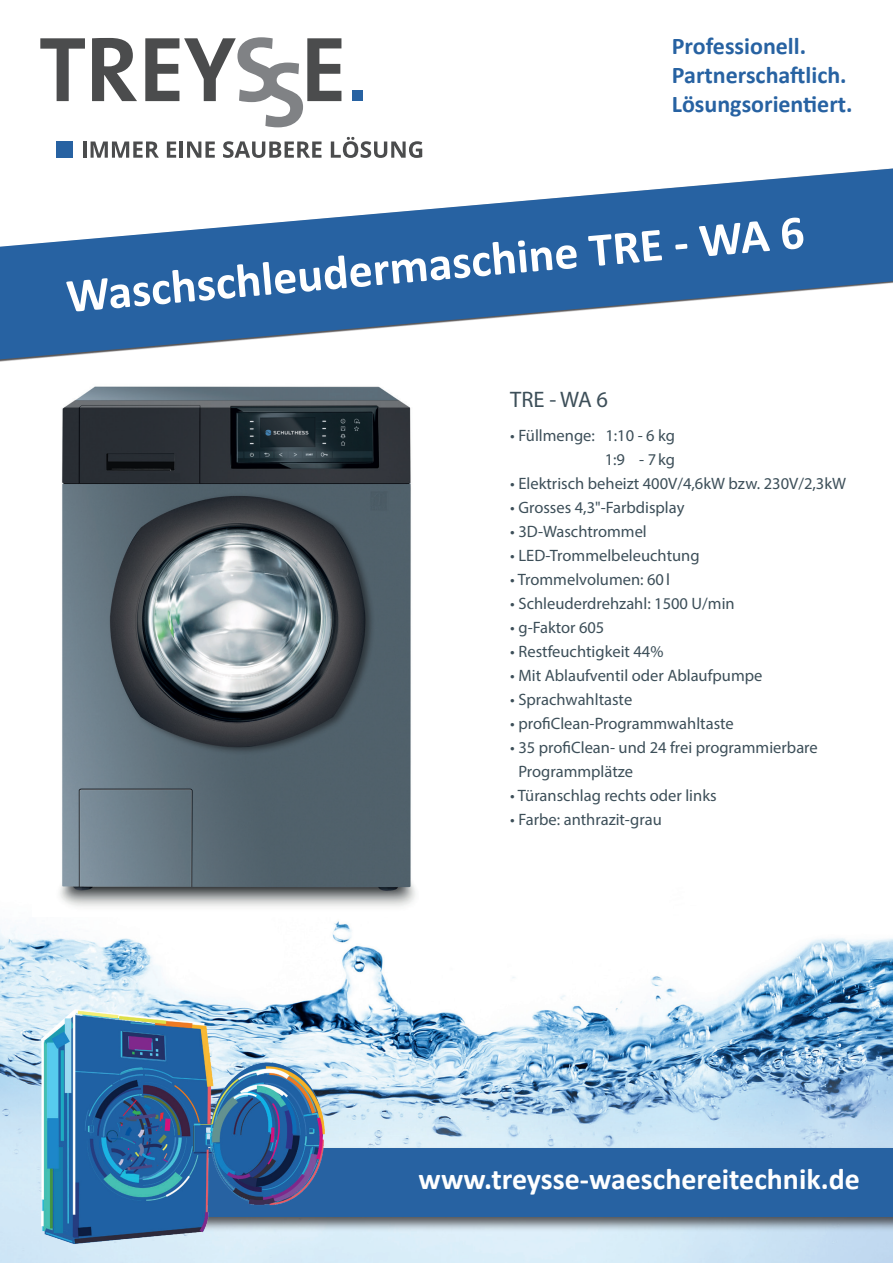
<style>
.page{position:relative;width:893px;height:1263px;background:#fff}
.page>*{position:absolute;margin:0;border:0;box-sizing:border-box;transform-origin:0 0}
.t1{font:700 48px "Calibri";color:#fff}
.t2{font:700 30px "Calibri";color:#fff}
.t3{font:700 24px/28.8px "Calibri";color:#2762a2}
.t4{font:22.5px "Myriad Pro";color:#3d4f59}
.t5{font:16.5px/24px "Myriad Pro";color:#3d4f59;text-align:right}
</style>
<div class="page">
<svg style="left:0;top:169px;width:893px;height:190px;fill:#2762a2"></svg>
<div style="left:57px;top:141px;width:16px;height:17px;background:#2762a2"></div>
<div style="left:352px;top:91px;width:10px;height:10px;background:#2762a2"></div>
<svg style="left:40px;top:38px;width:45px;height:63px"></svg>
<svg style="left:92px;top:38px;width:45px;height:63px"></svg>
<svg style="left:145px;top:37px;width:196px;height:90px"></svg>
<hr style="left:83px;top:141px;width:3px;height:17px;background:#4b4c4d">
<svg style="left:91px;top:141px;width:68px;height:17px"></svg>
<svg style="left:167px;top:141px;width:9px;height:17px"></svg>
<hr style="left:180px;top:141px;width:3px;height:17px;background:#4b4c4d">
<svg style="left:187px;top:141px;width:28px;height:17px"></svg>
<svg style="left:223px;top:141px;width:99px;height:17px"></svg>
<svg style="left:331px;top:137px;width:91px;height:21px"></svg>
<img style="left:0;top:921px;width:893px;height:342px">
<div style="left:77px;top:1146px;width:816px;height:86px;background:#231f20;opacity:.75"></div>
<div style="left:79px;top:1148px;width:814px;height:68px;background:#2762a2"></div>
<img style="left:8px;top:968px;width:369px;height:295px">
<img style="left:60px;top:386px;width:356px;height:521px">
<h3 class="t3" style="left:672px;top:31px;width:182px">Professionell.<br>Partnerschaftlich.<br>Lösungsorientiert.</h3>
<h1 class="t1" style="left:64px;top:262px;width:742px;rotate:-5deg">Waschschleudermaschine TRE - WA 6</h1>
<h3 class="t4" style="left:510px;top:386px;width:99px">TRE - WA 6</h3>
<p class="t5" style="left:510px;top:423px;width:166px">• Füllmenge: 1:10 - 6 kg<br>1:9 - 7kg</p>
<p class="t5" style="left:510px;top:471px;width:337px">• Elektrisch beheizt 400V/4,6kW bzw. 230V/2,3kW</p>
<p class="t5" style="left:510px;top:495px;width:176px">• Grosses 4,3"-Farbdisplay</p>
<p class="t5" style="left:510px;top:520px;width:138px">• 3D-Waschtrommel</p>
<p class="t5" style="left:510px;top:544px;width:191px">• LED-Trommelbeleuchtung</p>
<p class="t5" style="left:510px;top:568px;width:161px">• Trommelvolumen: 60l</p>
<p class="t5" style="left:510px;top:592px;width:226px">• Schleuderdrehzahl: 1500 U/min</p>
<p class="t5" style="left:510px;top:616px;width:96px">• g-Faktor 605</p>
<p class="t5" style="left:510px;top:640px;width:155px">• Restfeuchtigkeit 44%</p>
<p class="t5" style="left:510px;top:664px;width:254px">• Mit Ablaufventil oder Ablaufpumpe</p>
<p class="t5" style="left:510px;top:688px;width:123px">• Sprachwahltaste</p>
<p class="t5" style="left:510px;top:712px;width:225px">• profiClean-Programmwahltaste</p>
<p class="t5" style="left:518px;top:736px;width:301px;text-align:left;text-indent:-8px">• 35 profiClean- und 24 frei programmierbare<br>Programmplätze</p>
<p class="t5" style="left:510px;top:784px;width:208px">• Türanschlag rechts oder links</p>
<p class="t5" style="left:510px;top:808px;width:153px">• Farbe: anthrazit-grau</p>
<h2 class="t2" style="left:419px;top:1157px;width:443px">www.treysse-waeschereitechnik.de</h2>
</div>
